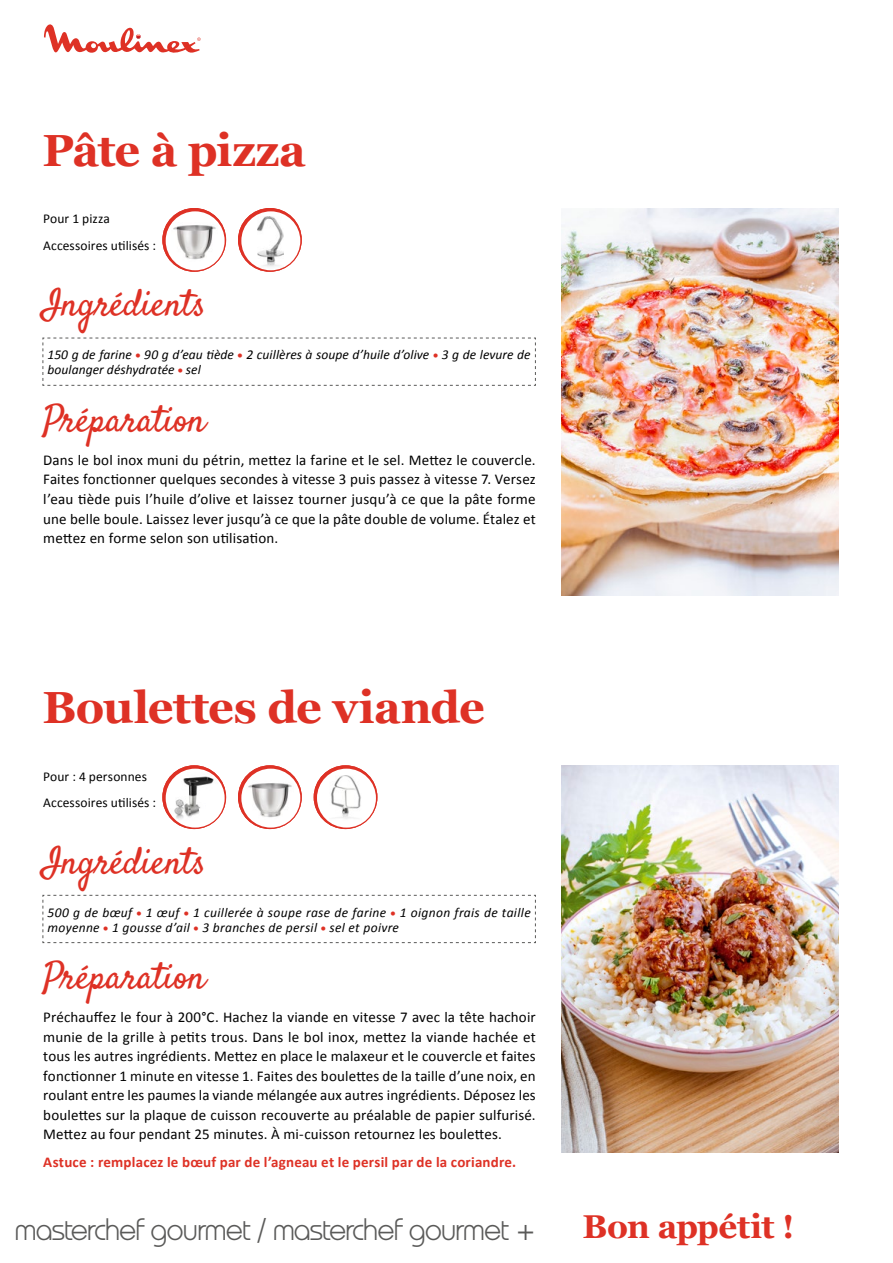
<style>
.page{position:relative;width:893px;height:1263px;background:#fff}
.page>*{position:absolute;margin:0;border:0;box-sizing:border-box;transform-origin:0 0}
.t1{font:700 45px "Georgia";letter-spacing:-.015em;color:#de3125}
.t2{font:37.5px "Satisfy";letter-spacing:-.01em;color:#de3125}
.t3{font:700 33px "Georgia";letter-spacing:-.02em;color:#de3125}
.t4{font:30px "Moulinette";letter-spacing:-.025em;color:#5a5a59}
.t5{font:15px/19.5px "Calibri";letter-spacing:.01em;color:#000;text-align:justify}
.t6{font:700 15px "Calibri";letter-spacing:.015em;color:#de3125}
.t7{font:italic 13.5px/15px "Calibri";letter-spacing:.02em;color:#000}
.t8{font:13.5px/26.2px "Calibri";letter-spacing:.005em;color:#000}
.s1{font-family:"Myriad Pro";font-weight:900;font-style:normal;font-stretch:semi-expanded;color:#de3125}
.s2{font-family:"Helvetica";font-weight:300}
</style>
<div class="page">
<svg style="left:44px;top:24px;width:157px;height:29px"></svg>
<svg style="left:42px;top:894px;width:494px;height:49px"></svg>
<svg style="left:42px;top:337px;width:494px;height:49px"></svg>
<img style="left:561px;top:765px;width:278px;height:388px">
<img style="left:561px;top:208px;width:278px;height:387px">
<svg style="left:174px;top:208px;width:37px;height:7px"></svg>
<svg style="left:162px;top:208px;width:64px;height:64px"></svg>
<svg style="left:166px;top:211px;width:59px;height:59px"></svg>
<div style="left:166px;top:213px;width:56px;height:53px;background:#fff;border-radius:50%"></div>
<img style="left:171px;top:223px;width:47px;height:39px">
<svg style="left:238px;top:208px;width:64px;height:64px"></svg>
<svg style="left:241px;top:211px;width:59px;height:59px"></svg>
<div style="left:242px;top:213px;width:56px;height:53px;background:#fff;border-radius:50%"></div>
<img style="left:258px;top:216px;width:26px;height:54px">
<svg style="left:238px;top:765px;width:64px;height:64px"></svg>
<div style="left:241px;top:769px;width:59px;height:58px;background:#fff;border-radius:50%"></div>
<img style="left:247px;top:780px;width:46px;height:39px">
<svg style="left:314px;top:765px;width:63px;height:64px"></svg>
<div style="left:317px;top:769px;width:59px;height:58px;background:#fff;border-radius:50%"></div>
<img style="left:331px;top:775px;width:30px;height:44px">
<svg style="left:162px;top:765px;width:64px;height:64px"></svg>
<div style="left:166px;top:769px;width:59px;height:58px;background:#fff;border-radius:50%"></div>
<img style="left:170px;top:772px;width:48px;height:49px">
<h1 class="t1" style="left:43px;top:116px;width:265px">Pâte à pizza</h1>
<p class="t8" style="left:43px;top:206px;width:114px">Pour 1 pizza<br>Accessoires utilisés :</p>
<h2 class="t2" style="left:43px;top:280px;width:165px">Ingrédients</h2>
<p class="t7" style="left:48px;top:347px;width:485px">150 g de farine <span class="s1">•</span> 90 g d’eau tiède <span class="s1">•</span> 2 cuillères à soupe d’huile d’olive <span class="s1">•</span> 3 g de levure de boulanger déshydratée <span class="s1">•</span> sel</p>
<h2 class="t2" style="left:43px;top:396px;width:164px">Préparation</h2>
<p class="t5" style="left:43px;top:450px;width:494px">Dans le bol inox muni du pétrin, mettez la farine et le sel. Mettez le couvercle.<br>Faites fonctionner quelques secondes à vitesse 3 puis passez à vitesse 7. Versez l’eau tiède puis l’huile d’olive et laissez tourner jusqu’à ce que la pâte forme une belle boule. Laissez lever jusqu’à ce que la pâte double de volume. Étalez et mettez en forme selon son utilisation.</p>
<h1 class="t1" style="left:43px;top:674px;width:444px">Boulettes de viande</h1>
<p class="t8" style="left:43px;top:763px;width:114px">Pour : 4 personnes<br>Accessoires utilisés :</p>
<h2 class="t2" style="left:43px;top:837px;width:165px">Ingrédients</h2>
<p class="t7" style="left:48px;top:904px;width:485px">500 g de bœuf <span class="s1">•</span> 1 œuf <span class="s1">•</span> 1 cuillerée à soupe rase de farine <span class="s1">•</span> 1 oignon frais de taille moyenne <span class="s1">•</span> 1 gousse d’ail <span class="s1">•</span> 3 branches de persil <span class="s1">•</span> sel et poivre</p>
<h2 class="t2" style="left:43px;top:953px;width:164px">Préparation</h2>
<p class="t5" style="left:43px;top:1007px;width:494px">Préchauffez le four à 200°C. Hachez la viande en vitesse 7 avec la tête hachoir munie de la grille à petits trous. Dans le bol inox, mettez la viande hachée et tous les autres ingrédients. Mettez en place le malaxeur et le couvercle et faites fonctionner 1 minute en vitesse 1. Faites des boulettes de la taille d’une noix, en roulant entre les paumes la viande mélangée aux autres ingrédients. Déposez les boulettes sur la plaque de cuisson recouverte au préalable de papier sulfurisé.<br>Mettez au four pendant 25 minutes. À mi-cuisson retournez les boulettes.</p>
<p class="t6" style="left:43px;top:1153px;width:474px">Astuce : remplacez le bœuf par de l’agneau et le persil par de la coriandre.</p>
<h3 class="t4" style="left:15px;top:1212px;width:522px">masterchef gourmet <span class="s2">/</span> masterchef gourmet <span class="s2">+</span></h3>
<h3 class="t3" style="left:583px;top:1202px;width:214px">Bon appétit !</h3>
</div>
